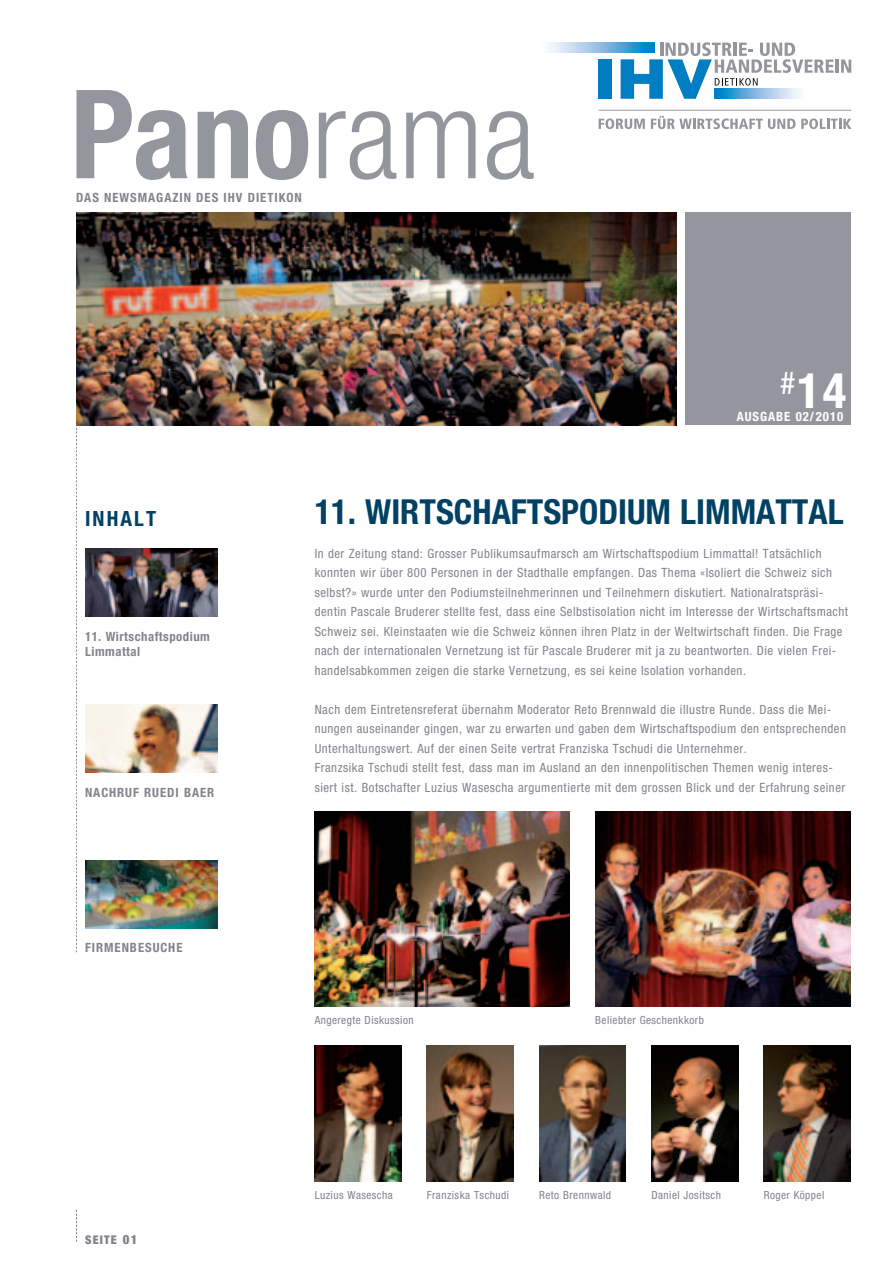
<style>
.page{position:relative;width:893px;height:1263px;background:#fff}
.page>*{position:absolute;margin:0;border:0;box-sizing:border-box;transform-origin:0 0}
.t1{font:700 condensed 123.45px "Helvetica Neue";color:#93979d}
.t2{font:700 condensed 48.9px "Helvetica Neue";color:#fff}
.Panorama_HEAD{font:700 condensed 34.5px "Helvetica Neue";color:#014164}
.t3{font:condensed 31.8px "Helvetica Neue";color:#fff}
.t4{font:700 condensed 21px "Helvetica Neue";letter-spacing:.1em;color:#014164}
.Panorama_LAUFTEXT{font:condensed 12.75px/19.5px "Helvetica Neue";letter-spacing:.04em;color:#81848b}
.Panorama_NAMEN__bold{font:700 condensed 12.75px "Helvetica Neue";letter-spacing:.075em;color:#81848b}
.Panorama_NAMEN__bold-2{font:700 condensed 12.75px/15px "Helvetica Neue";letter-spacing:.04em;color:#81848b}
.t5{font:700 condensed 12.75px "Helvetica Neue";letter-spacing:.075em;color:#fff}
.t6{font:900 condensed 12px "Helvetica Neue";letter-spacing:.1em;color:#81848b}
.Panorama_LAUFTEXT-2{font:condensed 11.25px "Helvetica Neue";letter-spacing:.04em;color:#81848b}
.s1{font-weight:300}
.s2{font-size:12.75px}
</style>
<div class="page">
<svg style="left:76px;top:1210px;width:1px;height:32px"></svg>
<div style="left:685px;top:213px;width:165px;height:212px;background:#93979d"></div>
<svg style="left:599px;top:118px;width:46px;height:11px"></svg>
<svg style="left:651px;top:116px;width:200px;height:13px"></svg>
<hr style="left:599px;top:110px;width:252px;height:1px;background:#93979d">
<div style="left:599px;top:59px;width:13px;height:40px;background:#007dc3"></div>
<hr style="left:835px;top:60px;width:4px;height:13px;background:#93979d">
<svg style="left:841px;top:60px;width:10px;height:13px"></svg>
<svg style="left:621px;top:42px;width:213px;height:57px"></svg>
<svg style="left:548px;top:43px;width:106px;height:10px"></svg>
<svg style="left:715px;top:88px;width:95px;height:11px"></svg>
<img style="left:85px;top:549px;width:133px;height:67px">
<img style="left:85px;top:705px;width:133px;height:67px">
<img style="left:85px;top:860px;width:133px;height:68px">
<svg style="left:76px;top:420px;width:1px;height:532px"></svg>
<img style="left:77px;top:213px;width:599px;height:212px">
<img style="left:595px;top:811px;width:255px;height:195px">
<img style="left:315px;top:1045px;width:86px;height:137px">
<img style="left:427px;top:1045px;width:87px;height:137px">
<img style="left:539px;top:1045px;width:87px;height:137px">
<img style="left:651px;top:1045px;width:87px;height:137px">
<img style="left:764px;top:1045px;width:86px;height:137px">
<img style="left:315px;top:811px;width:255px;height:195px">
<p class="t1" style="left:70px;top:60px;width:467px">Pano<span class="s1">rama</span></p>
<p class="Panorama_NAMEN__bold" style="left:76px;top:189px;width:227px">DAS NEWSMAGAZIN DES IHV DIETIKON</p>
<p class="t3" style="left:780px;top:364px;width:17px">#</p>
<p class="t2" style="left:797px;top:361px;width:50px">14</p>
<p class="t5" style="left:737px;top:409px;width:108px">AUSGABE 02/2010</p>
<p class="t4" style="left:85px;top:506px;width:73px">INHALT</p>
<p class="Panorama_HEAD" style="left:315px;top:491px;width:530px">11. WIRTSCHAFTSPODIUM LIMMATTAL</p>
<p class="Panorama_LAUFTEXT" style="left:315px;top:543px;width:535px">In der Zeitung stand: Grosser Publikumsaufmarsch am Wirtschaftspodium Limmattal! Tatsächlich konnten wir über 800 Personen in der Stadthalle empfangen. Das Thema «Isoliert die Schweiz sich selbst?» wurde unter den Podiumsteilnehmerinnen und Teilnehmern diskutiert. Nationalratspräsi&shy;dentin Pascale Bruderer stellte fest, dass eine Selbstisolation nicht im Interesse der Wirtschaftsmacht Schweiz sei. Kleinstaaten wie die Schweiz können ihren Platz in der Weltwirtschaft finden. Die Frage nach der internationalen Vernetzung ist für Pascale Bruderer mit ja zu beantworten. Die vielen Frei&shy;handelsabkommen zeigen die starke Vernetzung, es sei keine Isolation vorhanden.</p>
<p class="Panorama_LAUFTEXT" style="left:315px;top:699px;width:533px">Nach dem Eintretensreferat übernahm Moderator Reto Brennwald die illustre Runde. Dass die Mei&shy;nungen auseinander gingen, war zu erwarten und gaben dem Wirtschaftspodium den entsprechenden<br>Unterhaltungswert. Auf der einen Seite vertrat Franziska Tschudi die Unternehmer.</p>
<p class="Panorama_LAUFTEXT" style="left:315px;top:758px;width:532px">Franzsika Tschudi stellt fest, dass man im Ausland an den innenpolitischen Themen wenig interes&shy;siert ist. Botschafter Luzius Wasescha argumentierte mit dem grossen Blick und der Erfahrung seiner</p>
<p class="Panorama_NAMEN__bold-2" style="left:85px;top:628px;width:126px">11. Wirtschaftspodium<br>Limmattal</p>
<p class="Panorama_NAMEN__bold" style="left:85px;top:784px;width:131px">NACHRUF RUEDI BAER</p>
<p class="Panorama_NAMEN__bold" style="left:85px;top:940px;width:99px">FIRMENBESUCHE</p>
<p class="t6" style="left:85px;top:1232px;width:54px">SEITE <span class="s2">01</span></p>
<p class="Panorama_LAUFTEXT-2" style="left:315px;top:1013px;width:100px">Angeregte Diskussion</p>
<p class="Panorama_LAUFTEXT-2" style="left:595px;top:1013px;width:110px">Beliebter Geschenkkorb</p>
<p class="Panorama_LAUFTEXT-2" style="left:315px;top:1189px;width:80px">Luzius Wasescha</p>
<p class="Panorama_LAUFTEXT-2" style="left:427px;top:1189px;width:84px">Franziska Tschudi</p>
<p class="Panorama_LAUFTEXT-2" style="left:539px;top:1189px;width:73px">Reto Brennwald</p>
<p class="Panorama_LAUFTEXT-2" style="left:651px;top:1189px;width:71px">Daniel Jositsch</p>
<p class="Panorama_LAUFTEXT-2" style="left:764px;top:1189px;width:62px">Roger Köppel</p>
</div>
